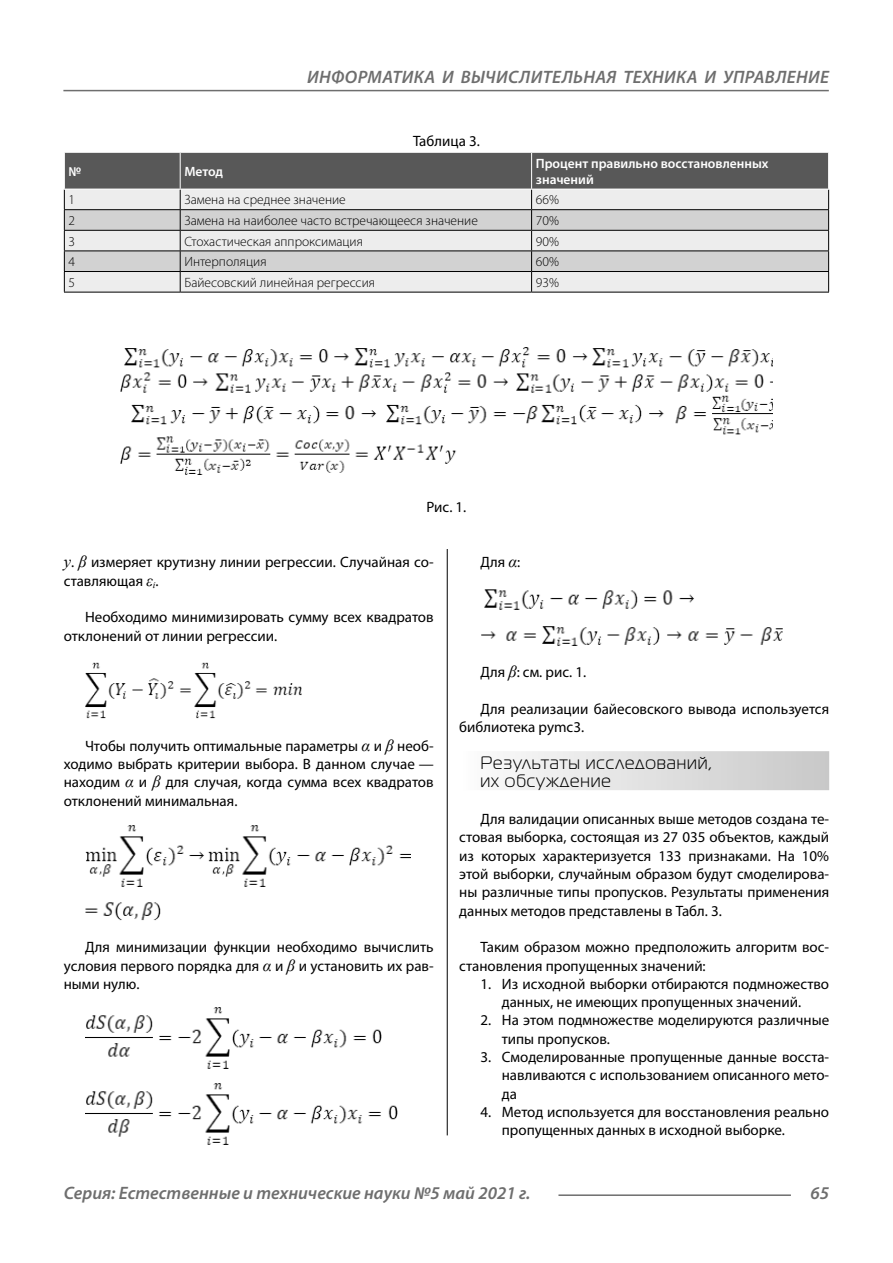
<style>
.page{position:relative;width:893px;height:1263px;background:#fff}
.page>*{position:absolute;margin:0;border:0;box-sizing:border-box;transform-origin:0 0}
.t1{font:italic 600 18px "Myriad Pro";color:#6e6e6e}
.Subheader_2lines{font:18px/18.3px "Magistral C";letter-spacing:.05em;color:#000}
.Normal{font:15px/18.3px "Myriad Pro";color:#000}
.podpis{font:15px "Myriad Pro";color:#000}
.Tab_content{font:300 13.5px "Myriad Pro";color:#000}
.Tab_header{font:600 13.5px/16.2px "Myriad Pro";color:#fff}
.s1{font-family:"Times New Roman";font-style:italic;font-size:16.5px}
</style>
<div class="page">
<hr style="left:447px;top:128px;width:1px;height:1007px;background:#000">
<img style="left:85px;top:662px;width:216px;height:56px">
<img style="left:85px;top:825px;width:326px;height:62px">
<img style="left:85px;top:902px;width:76px;height:19px">
<img style="left:85px;top:1007px;width:297px;height:62px">
<img style="left:85px;top:1083px;width:313px;height:62px">
<div style="left:459px;top:751px;width:370px;height:39px;background:linear-gradient(to right,#fcfcfc,#c8c8c8)"></div>
<img style="left:484px;top:589px;width:210px;height:21px">
<img style="left:481px;top:626px;width:301px;height:20px">
<svg style="left:64px;top:153px;width:765px;height:139px;background:#b6b6b6"></svg>
<hr style="left:64px;top:292px;width:116px;height:1px;background:#000">
<hr style="left:180px;top:292px;width:352px;height:1px;background:#000">
<hr style="left:532px;top:292px;width:297px;height:1px;background:#000">
<hr style="left:64px;top:153px;width:1px;height:36px;background:#fff">
<hr style="left:180px;top:152px;width:352px;height:1px;background:#fff">
<hr style="left:828px;top:153px;width:1px;height:36px;background:#fff">
<hr style="left:64px;top:189px;width:116px;height:1px;background:#fff">
<hr style="left:180px;top:189px;width:352px;height:1px;background:#fff">
<hr style="left:532px;top:189px;width:297px;height:1px;background:#fff">
<img style="left:121px;top:343px;width:651px;height:133px">
<hr style="left:558px;top:1194px;width:233px;height:2px;background:#6e6e6e">
<hr style="left:63px;top:90px;width:766px;height:1px;background:#6e6e6e">
<p class="t1" style="left:307px;top:66px;width:25px">Информатика</p>
<p class="t1" style="left:442px;top:66px;width:55px">и вычислител</p>
<p class="t1" style="left:573px;top:66px;width:23px">ьная</p>
<p class="t1" style="left:623px;top:66px;width:12px">техника</p>
<p class="t1" style="left:705px;top:66px;width:41px">и управление</p>
<p class="podpis" style="left:413px;top:132px;width:68px">Таблица 3.</p>
<p class="Tab_header" style="left:69px;top:163px;width:14px">№</p>
<p class="Tab_header" style="left:184px;top:163px;width:40px">Метод</p>
<p class="Tab_header" style="left:536px;top:155px;width:234px">Процент правильно восстановленных значений</p>
<p class="Tab_content" style="left:69px;top:192px;width:8px">1</p>
<p class="Tab_content" style="left:184px;top:192px;width:163px">Замена на среднее значение</p>
<p class="Tab_content" style="left:536px;top:192px;width:25px">66%</p>
<p class="Tab_content" style="left:69px;top:212px;width:8px">2</p>
<p class="Tab_content" style="left:184px;top:212px;width:295px">Замена на наиболее часто встречающееся значение</p>
<p class="Tab_content" style="left:536px;top:212px;width:25px">70%</p>
<p class="Tab_content" style="left:69px;top:233px;width:8px">3</p>
<p class="Tab_content" style="left:184px;top:233px;width:180px">Стохастическая аппроксимация</p>
<p class="Tab_content" style="left:536px;top:233px;width:25px">90%</p>
<p class="Tab_content" style="left:69px;top:254px;width:8px">4</p>
<p class="Tab_content" style="left:184px;top:254px;width:84px">Интерполяция</p>
<p class="Tab_content" style="left:536px;top:254px;width:25px">60%</p>
<p class="Tab_content" style="left:69px;top:274px;width:8px">5</p>
<p class="Tab_content" style="left:184px;top:274px;width:192px">Байесовский линейная регрессия</p>
<p class="Tab_content" style="left:536px;top:274px;width:25px">93%</p>
<p class="podpis" style="left:427px;top:498px;width:41px">Рис. 1.</p>
<p class="Normal" style="left:64px;top:553px;width:371px"><span class="s1">y</span>. <span class="s1">β</span> измеряет крутизну линии регрессии. Случайная со&shy;ставляющая <span class="s1">ε</span><sub>i</sub>.</p>
<p class="Normal" style="left:64px;top:608px;width:371px;text-indent:21px">Необходимо минимизировать сумму всех квадратов отклонений от линии регрессии.</p>
<p class="Normal" style="left:480px;top:553px;width:41px">Для <span class="s1">α</span>:</p>
<p class="Normal" style="left:64px;top:736px;width:371px;text-align:justify;text-indent:21px">Чтобы получить оптимальные параметры <span class="s1">α</span> и <span class="s1">β</span> необ&shy;ходимо выбрать критерии выбора. В данном случае — находим <span class="s1">α</span> и <span class="s1">β</span> для случая, когда сумма всех квадратов отклонений минимальная.</p>
<p class="Normal" style="left:64px;top:938px;width:371px;text-align:justify;text-indent:21px">Для минимизации функции необходимо вычислить условия первого порядка для <span class="s1">α</span> и <span class="s1">β</span> и установить их рав&shy;ными нулю.</p>
<p class="Normal" style="left:480px;top:663px;width:107px">Для <span class="s1">β</span>: см. рис. 1.</p>
<p class="Normal" style="left:459px;top:699px;width:371px;text-indent:21px">Для реализации байесовского вывода используется библиотека pymc3.</p>
<p class="Subheader_2lines" style="left:480px;top:753px;width:233px">Результаты исследований, их обсуждение</p>
<p class="Normal" style="left:459px;top:809px;width:371px;text-align:justify;text-indent:21px">Для валидации описанных выше методов создана те&shy;стовая выборка, состоящая из 27 035 объектов, каждый из которых характеризуется 133 признаками. На 10% этой выборки, случайным образом будут смоделирова&shy;ны различные типы пропусков. Результаты применения данных методов представлены в Табл. 3.</p>
<p class="Normal" style="left:459px;top:938px;width:371px;text-indent:21px">Таким образом можно предположить алгоритм вос&shy;становления пропущенных значений:</p>
<p class="Normal" style="left:480px;top:974px;width:350px;text-align:center">1. Из исходной выборки отбираются подмножество данных, не имеющих пропущенных значений.</p>
<p class="Normal" style="left:502px;top:1011px;width:329px;text-indent:-21px">2. На этом подмножестве моделируются различные типы пропусков.</p>
<p class="Normal" style="left:502px;top:1048px;width:329px;text-align:justify;text-indent:-21px">3. Смоделированные пропущенные данные восста&shy;навливаются с использованием описанного мето&shy;да</p>
<p class="Normal" style="left:502px;top:1103px;width:329px;text-indent:-21px">4. Метод используется для восстановления реально пропущенных данных в исходной выборке.</p>
<p class="t1" style="left:64px;top:1182px;width:468px">Серия: Естественные и технические науки №5 май 2021 г.</p>
<p class="t1" style="left:810px;top:1182px;width:20px">65</p>
</div>
